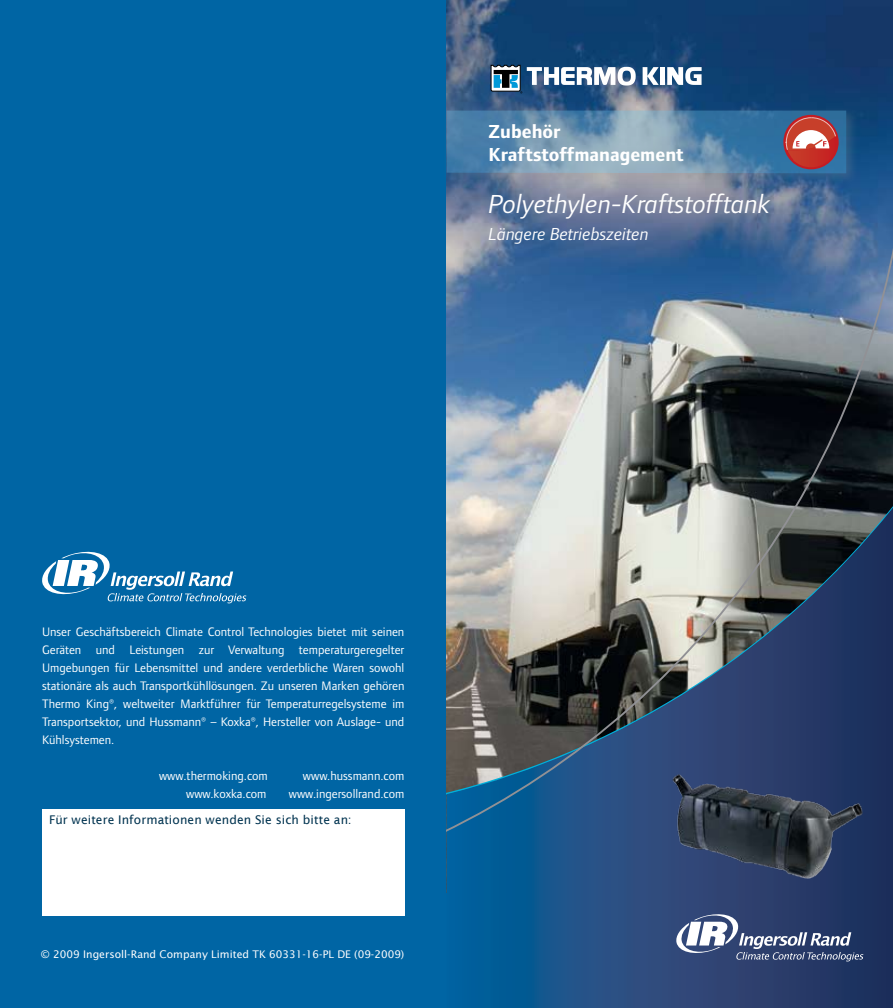
<style>
.page{position:relative;width:893px;height:1008px;background:#fff}
.page>*{position:absolute;margin:0;border:0;box-sizing:border-box;transform-origin:0 0}
.t1{font:italic 27px "Foundry Form Sans";color:#fff}
.t2{font:700 19.5px/23.4px "Foundry Form Sans";color:#fff}
.t3{font:italic 18px "Foundry Form Sans";color:#fff}
.t4{font:12.75px/18px "Foundry Form Sans";color:#fff;text-align:justify}
.t5{font:12px "Lucida Sans";letter-spacing:.01em;color:#003350}
.t6{font:10.5px "Lucida Sans Std";color:#fff}
</style>
<div class="page">
<div style="left:0;top:0;width:446px;height:1008px;background:#0065a4"></div>
<img style="left:446px;top:0;width:447px;height:86px">
<svg style="left:446px;top:835px;width:447px;height:173px;background:#1c4c80"></svg>
<img style="left:446px;top:86px;width:447px;height:749px">
<div style="left:42px;top:809px;width:363px;height:106px;background:#fff"></div>
<div style="left:442px;top:107px;width:417px;height:78px;background:#939597;opacity:.75"></div>
<svg style="left:675px;top:911px;width:188px;height:50px;background:#56658a"></svg>
<svg style="left:42px;top:551px;width:204px;height:52px"></svg>
<svg style="left:490px;top:64px;width:146px;height:29px"></svg>
<svg style="left:643px;top:67px;width:16px;height:18px"></svg>
<div style="left:660px;top:67px;width:5px;height:18px;background:#fff"></div>
<svg style="left:667px;top:67px;width:35px;height:18px"></svg>
<img style="left:668px;top:761px;width:197px;height:129px">
<svg style="left:445px;top:109px;width:403px;height:66px;background:#6a87a4"></svg>
<h2 class="t2" style="left:489px;top:120px;width:197px">Zubehör<br>Kraftstoffmanagement</h2>
<h1 class="t1" style="left:489px;top:188px;width:283px">Polyethylen-Kraftstofftank</h1>
<h3 class="t3" style="left:489px;top:224px;width:162px">Längere Betriebszeiten</h3>
<p class="t4" style="left:42px;top:622px;width:364px">Unser Geschäftsbereich Climate Control Technologies bietet mit seinen Geräten und Leistungen zur Verwaltung temperaturgeregelter Umgebungen für Lebensmittel und andere verderbliche Waren sowohl stationäre als auch Transportkühllösungen. Zu unseren Marken gehören Thermo King®, weltweiter Marktführer für Temperaturregelsysteme im Transportsektor, und Hussmann® – Koxka®, Hersteller von Auslage- und Kühlsystemen.</p>
<p class="t4" style="left:159px;top:766px;width:110px">www.thermoking.com</p>
<p class="t4" style="left:303px;top:766px;width:103px">www.hussmann.com</p>
<p class="t4" style="left:186px;top:784px;width:82px">www.koxka.com</p>
<p class="t4" style="left:289px;top:784px;width:117px">www.ingersollrand.com</p>
<p class="t5" style="left:49px;top:813px;width:304px">Für weitere Informationen wenden Sie sich bitte an:</p>
<p class="t6" style="left:41px;top:948px;width:365px">© 2009 Ingersoll-Rand Company Limited TK 60331-16-PL DE (09-2009)</p>
</div>
